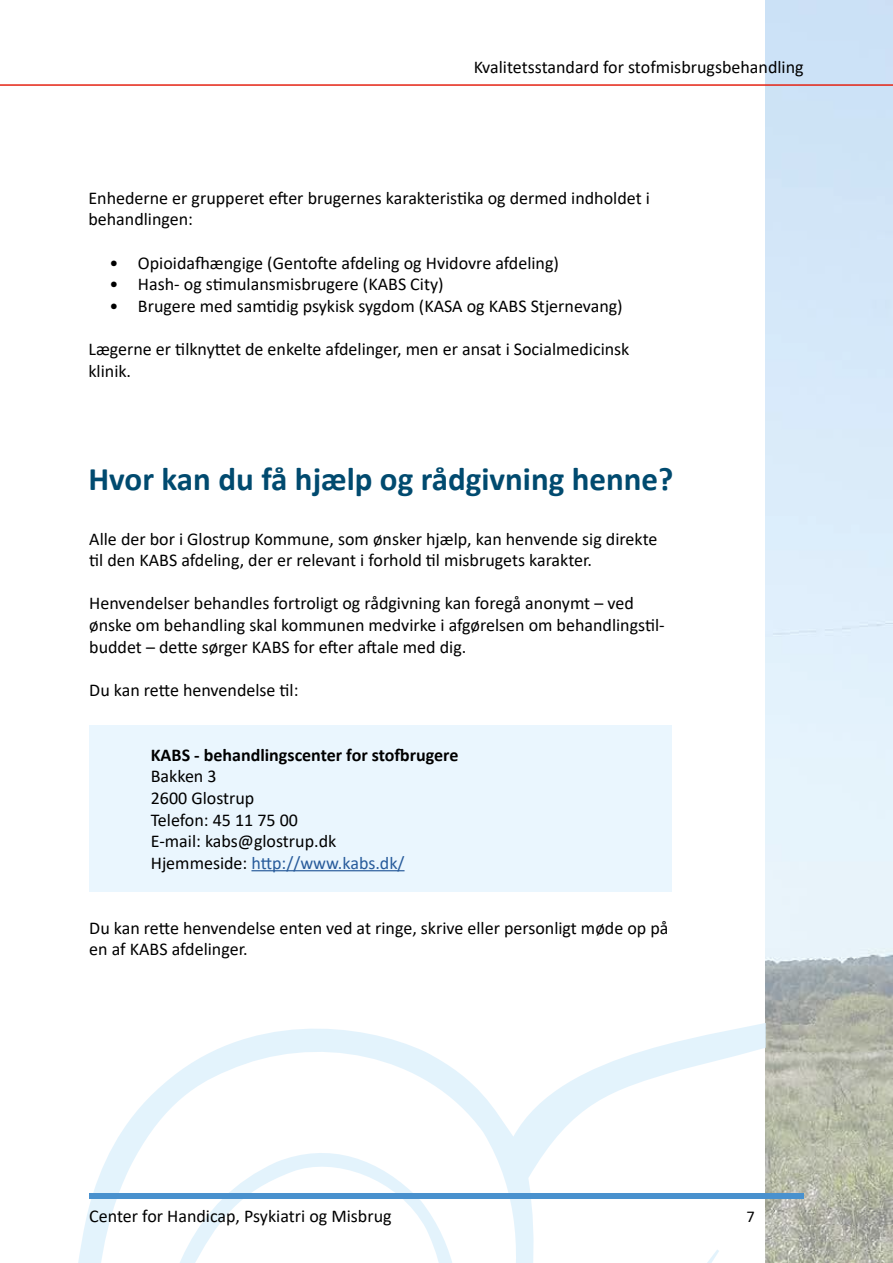
<style>
.page{position:relative;width:893px;height:1263px;background:#fff}
.page>*{position:absolute;margin:0;border:0;box-sizing:border-box;transform-origin:0 0}
.t1{font:700 33px "Calibri";color:#004a6f}
.t2{font:18px/21.6px "Calibri";color:#000}
.t3{font:700 18px "Calibri";color:#000}
.t4{font:16.5px "Calibri";color:#000}
.s1{color:#275b9b}
</style>
<div class="page">
<img style="left:765px;top:0;width:128px;height:1263px">
<div style="left:89px;top:725px;width:582px;height:166px;background:#eaf6fe"></div>
<svg style="left:78px;top:1023px;width:687px;height:240px"></svg>
<div style="left:89px;top:1193px;width:715px;height:5px;background:#4991ce"></div>
<hr style="left:251px;top:870px;width:154px;height:1px;background:#275b9b">
<hr style="left:0;top:84px;width:893px;height:2px;background:#e42313">
<p class="t2" style="left:474px;top:56px;width:331px">Kvalitetsstandard for stofmisbrugsbehandling</p>
<p class="t2" style="left:88px;top:187px;width:563px">Enhederne er grupperet efter brugernes karakteristika og dermed indholdet i behandlingen:</p>
<p class="t2" style="left:109px;top:251px;width:451px">• Opioidafhængige (Gentofte afdeling og Hvidovre afdeling)</p>
<p class="t2" style="left:109px;top:273px;width:336px">• Hash- og stimulansmisbrugere (KABS City)</p>
<p class="t2" style="left:109px;top:295px;width:515px">• Brugere med samtidig psykisk sygdom (KASA og KABS Stjernevang)</p>
<p class="t2" style="left:88px;top:338px;width:542px">Lægerne er tilknyttet de enkelte afdelinger, men er ansat i Socialmedicinsk klinik.</p>
<h1 class="t1" style="left:88px;top:455px;width:587px">Hvor kan du få hjælp og rådgivning henne?</h1>
<p class="t2" style="left:89px;top:527px;width:570px">Alle der bor i Glostrup Kommune, som ønsker hjælp, kan henvende sig direkte til den KABS afdeling, der er relevant i forhold til misbrugets karakter.</p>
<p class="t2" style="left:89px;top:592px;width:577px">Henvendelser behandles fortroligt og rådgivning kan foregå anonymt – ved ønske om behandling skal kommunen medvirke i afgørelsen om behandlingstil&shy;buddet – dette sørger KABS for efter aftale med dig.</p>
<p class="t2" style="left:89px;top:679px;width:211px">Du kan rette henvendelse til:</p>
<p class="t3" style="left:151px;top:742px;width:309px">KABS - behandlingscenter for stofbrugere</p>
<p class="t2" style="left:151px;top:765px;width:255px">Bakken 3<br>2600 Glostrup<br>Telefon: 45 11 75 00<br>E-mail: kabs@glostrup.dk<br>Hjemmeside: <span class="s1">http://www.kabs.dk/</span></p>
<p class="t2" style="left:89px;top:916px;width:581px">Du kan rette henvendelse enten ved at ringe, skrive eller personligt møde op på en af KABS afdelinger.</p>
<p class="t2" style="left:89px;top:1204px;width:304px">Center for Handicap, Psykiatri og Misbrug</p>
<p class="t4" style="left:746px;top:1204px;width:10px">7</p>
</div>
